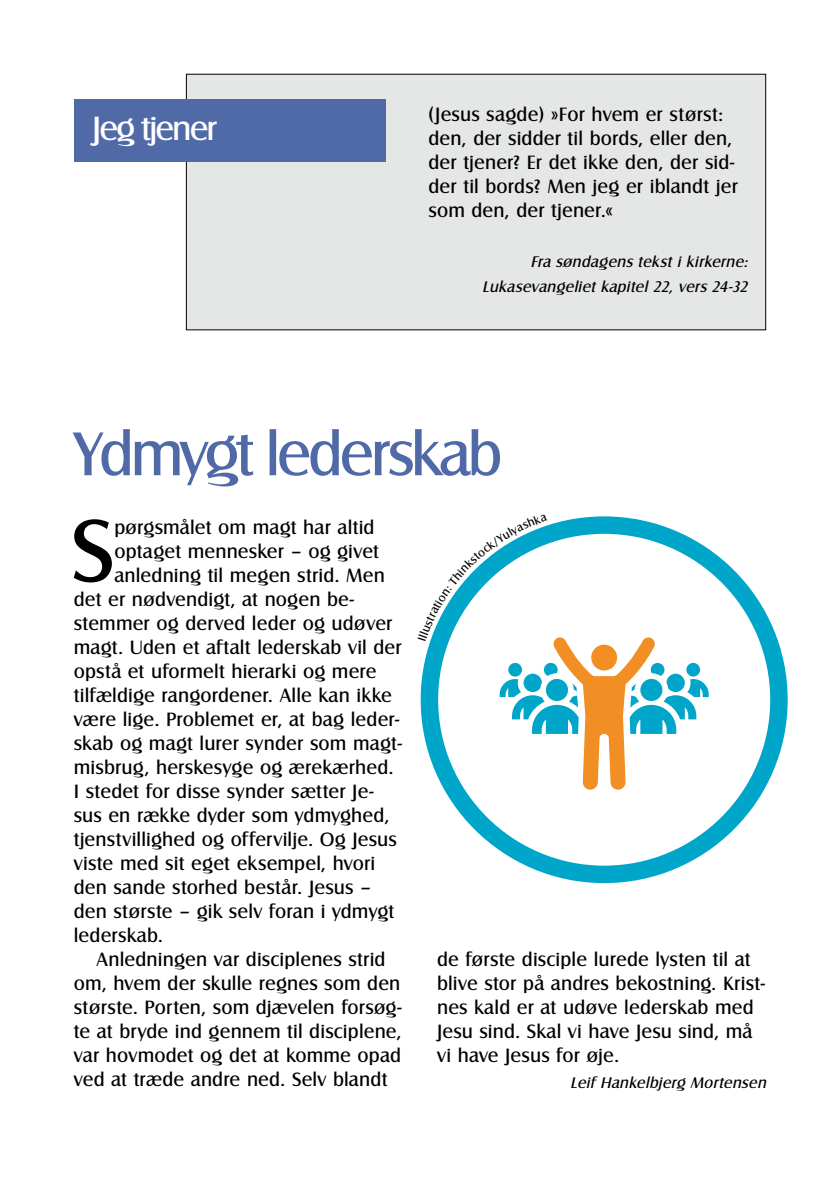
<style>
.page{position:relative;width:840px;height:1191px;background:#fff}
.page>*{position:absolute;margin:0;border:0;box-sizing:border-box;transform-origin:0 0}
.t1{font:92px "Castle T";color:#000}
.t2{font:64px "Castle T";letter-spacing:-.055em;color:#506aa8}
.t3{font:34.8px "Castle T";letter-spacing:-.06em;color:#fff}
.t4{font:20px/24px "Castle T";letter-spacing:.005em;color:#000}
.t5{font:italic 16px/25.6px "Castle T";letter-spacing:.035em;color:#000;text-align:right}
</style>
<div class="page">
<div style="left:186px;top:74px;width:579px;height:256px;background:#e5e6e6"></div>
<div style="left:75px;top:99px;width:311px;height:63px;background:#506aa8"></div>
<svg style="left:444px;top:548px;width:343px;height:335px"></svg>
<svg style="left:420px;top:516px;width:288px;height:273px"></svg>
<h3 class="t3" style="left:92px;top:109px;width:127px">Jeg tjener</h3>
<p class="t4" style="left:428px;top:102px;width:311px">(Jesus sagde) »For hvem er størst: den, der sidder til bords, eller den, der tjener? Er det ikke den, der sid&shy;der til bords? Men jeg er iblandt jer som den, der tjener.«</p>
<p class="t5" style="left:482px;top:248px;width:270px">Fra søndagens tekst i kirkerne:<br>Lukasevangeliet kapitel 22, vers 24-32</p>
<h2 class="t2" style="left:74px;top:418px;width:430px">Ydmygt lederskab</h2>
<h1 class="t1" style="left:71px;top:500px;width:45px">S</h1>
<p class="t4" style="left:114px;top:514px;width:261px">pørgsmålet om magt har altid</p>
<p class="t4" style="left:114px;top:538px;width:266px">optaget mennesker – og givet</p>
<p class="t4" style="left:114px;top:562px;width:272px">anledning til megen strid. Men</p>
<p class="t4" style="left:74px;top:586px;width:282px">det er nødvendigt, at nogen be-</p>
<p class="t4" style="left:74px;top:610px;width:320px">stemmer og derved leder og udøver</p>
<p class="t4" style="left:74px;top:634px;width:329px">magt. Uden et aftalt lederskab vil der</p>
<p class="t4" style="left:74px;top:658px;width:304px">opstå et uformelt hierarki og mere</p>
<p class="t4" style="left:74px;top:682px;width:319px">tilfældige rangordener. Alle kan ikke</p>
<p class="t4" style="left:74px;top:706px;width:327px">være lige. Problemet er, at bag leder-</p>
<p class="t4" style="left:74px;top:730px;width:329px">skab og magt lurer synder som magt-</p>
<p class="t4" style="left:74px;top:754px;width:321px">misbrug, herskesyge og ærekærhed.</p>
<p class="t4" style="left:74px;top:778px;width:301px">I stedet for disse synder sætter Je-</p>
<p class="t4" style="left:74px;top:802px;width:317px">sus en række dyder som ydmyghed,</p>
<p class="t4" style="left:74px;top:826px;width:324px">tjenstvillighed og offervilje. Og Jesus</p>
<p class="t4" style="left:74px;top:850px;width:303px">viste med sit eget eksempel, hvori</p>
<p class="t4" style="left:74px;top:874px;width:299px">den sande storhed består. Jesus –</p>
<p class="t4" style="left:74px;top:898px;width:322px">den største – gik selv foran i ydmygt</p>
<p class="t4" style="left:74px;top:922px;width:91px">lederskab.</p>
<p class="t4" style="left:96px;top:946px;width:290px">Anledningen var disciplenes strid</p>
<p class="t4" style="left:74px;top:970px;width:328px">om, hvem der skulle regnes som den</p>
<p class="t4" style="left:74px;top:994px;width:329px">største. Porten, som djævelen forsøg-</p>
<p class="t4" style="left:74px;top:1018px;width:329px">te at bryde ind gennem til disciplene,</p>
<p class="t4" style="left:74px;top:1042px;width:329px">var hovmodet og det at komme opad</p>
<p class="t4" style="left:74px;top:1066px;width:315px">ved at træde andre ned. Selv blandt</p>
<p class="t4" style="left:437px;top:947px;width:329px">de første disciple lurede lysten til at blive stor på andres bekostning. Krist&shy;nes kald er at udøve lederskab med Jesu sind. Skal vi have Jesu sind, må vi have Jesus for øje.</p>
<p class="t5" style="left:570px;top:1069px;width:201px">Leif Hankelbjerg Mortensen</p>
</div>
